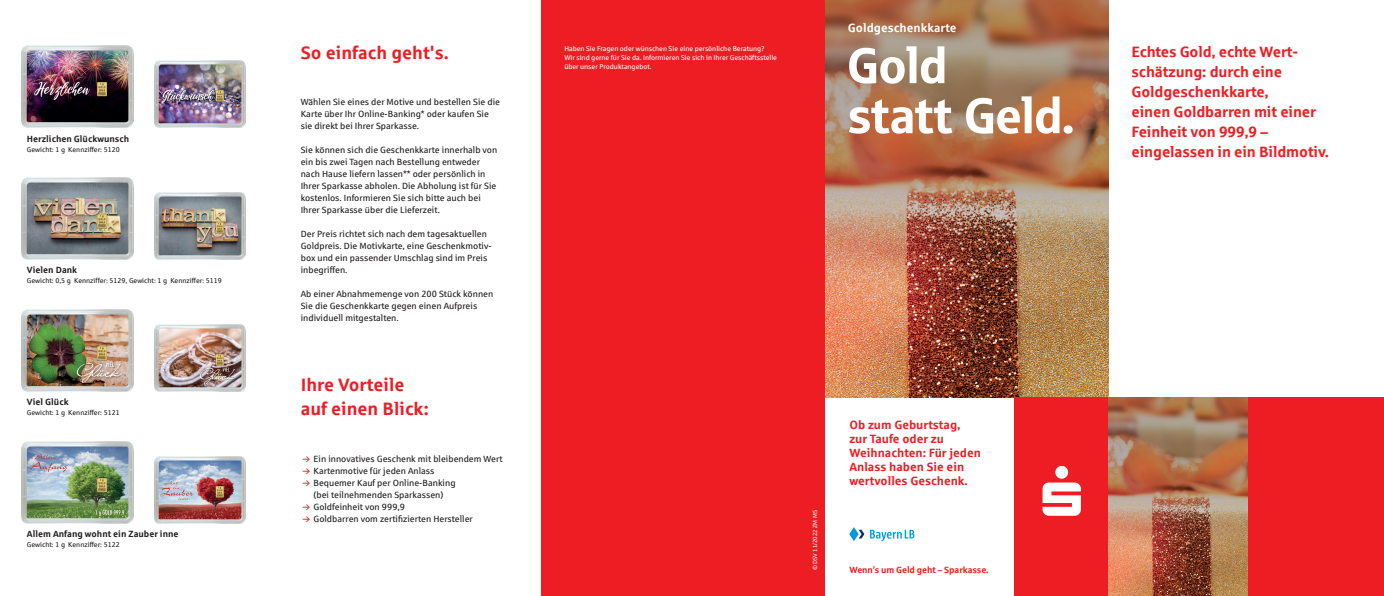
<style>
.page{position:relative;width:1384px;height:596px;background:#fff}
.page>*{position:absolute;margin:0;border:0;box-sizing:border-box;transform-origin:0 0}
.t1{font:50px/50px "Sparkasse Head";color:#fff}
.t2{font:700 18px/24px "Sparkasse Rg";color:#ee1d23}
.t3{font:700 15px/20px "Sparkasse Rg";letter-spacing:-.01em;color:#ee1d23}
.t4{font:700 12px/14px "Sparkasse Rg";color:#ee1d23}
.t5{font:700 12px "Sparkasse Rg";color:#fff}
.t6{font:9px/12px "Sparkasse Rg";color:#231f20}
.t7{font:700 9px "Sparkasse Rg";color:#231f20}
.t8{font:700 9px "Sparkasse Rg";letter-spacing:-.01em;color:#ee1d23}
.t9{font:7px/9px "Sparkasse Rg";letter-spacing:-.005em;color:#fff}
.t10{font:7px "Sparkasse Rg";color:#231f20}
.t11{font:6px "Sparkasse Rg";color:#fff}
</style>
<div class="page">
<div style="left:541px;top:0;width:284px;height:595px;background:#ee1d23"></div>
<img style="left:825px;top:0;width:283px;height:397px">
<div style="left:1244px;top:397px;width:139px;height:198px;background:#ee1d23"></div>
<img style="left:22px;top:45px;width:111px;height:83px">
<img style="left:22px;top:177px;width:111px;height:82px">
<img style="left:22px;top:309px;width:111px;height:82px">
<img style="left:22px;top:441px;width:111px;height:82px">
<img style="left:155px;top:61px;width:90px;height:67px">
<img style="left:155px;top:193px;width:90px;height:66px">
<img style="left:155px;top:325px;width:90px;height:66px">
<img style="left:155px;top:456px;width:90px;height:67px">
<svg style="left:849px;top:527px;width:15px;height:14px"></svg>
<svg style="left:870px;top:529px;width:44px;height:12px"></svg>
<div style="left:1013px;top:397px;width:97px;height:198px;background:#ee1d23"></div>
<svg style="left:1042px;top:465px;width:38px;height:50px"></svg>
<img style="left:1108px;top:397px;width:139px;height:198px">
<p class="t7" style="left:27px;top:133px;width:104px">Herzlichen Glückwunsch</p>
<p class="t10" style="left:27px;top:145px;width:94px">Gewicht: 1 g Kennziffer: 5120</p>
<p class="t7" style="left:27px;top:264px;width:52px">Vielen Dank</p>
<p class="t10" style="left:27px;top:276px;width:196px">Gewicht: 0,5 g Kennziffer: 5129, Gewicht: 1 g Kennziffer: 5119</p>
<p class="t7" style="left:27px;top:396px;width:43px">Viel Glück</p>
<p class="t10" style="left:27px;top:408px;width:94px">Gewicht: 1 g Kennziffer: 5121</p>
<p class="t7" style="left:27px;top:528px;width:153px">Allem Anfang wohnt ein Zauber inne</p>
<p class="t10" style="left:27px;top:540px;width:94px">Gewicht: 1 g Kennziffer: 5122</p>
<h2 class="t2" style="left:301px;top:40px;width:150px">So einfach geht's.</h2>
<p class="t6" style="left:301px;top:95px;width:201px">Wählen Sie eines der Motive und bestellen Sie die<br>Karte über Ihr Online-Banking* oder kaufen Sie sie direkt bei Ihrer Sparkasse.</p>
<p class="t6" style="left:301px;top:143px;width:198px">Sie können sich die Geschenkkarte innerhalb von ein bis zwei Tagen nach Bestellung entweder nach Hause liefern lassen** oder persönlich in Ihrer Sparkasse abholen. Die Abholung ist für Sie kostenlos. Informieren Sie sich bitte auch bei Ihrer Sparkasse über die Lieferzeit.</p>
<p class="t6" style="left:301px;top:227px;width:192px">Der Preis richtet sich nach dem tagesaktuellen Goldpreis. Die Motivkarte, eine Geschenkmotiv&shy;box und ein passender Umschlag sind im Preis inbegriffen.</p>
<p class="t6" style="left:301px;top:287px;width:194px">Ab einer Abnahmemenge von 200 Stück können<br>Sie die Geschenkkarte gegen einen Aufpreis individuell mitgestalten.</p>
<h2 class="t2" style="left:301px;top:372px;width:129px">Ihre Vorteile auf einen Blick:</h2>
<p class="t6" style="left:313px;top:452px;width:190px">Ein innovatives Geschenk mit bleibendem Wert Kartenmotive für jeden Anlass<br>Bequemer Kauf per Online-Banking<br>(bei teilnehmenden Sparkassen)<br>Goldfeinheit von 999,9<br>Goldbarren vom zertifizierten Hersteller</p>
<p class="t9" style="left:564px;top:43px;width:214px">Haben Sie Fragen oder wünschen Sie eine persönliche Beratung?<br>Wir sind gerne für Sie da. Informieren Sie sich in Ihrer Geschäftsstelle über unser Produktangebot.</p>
<h3 class="t5" style="left:848px;top:20px;width:110px">Goldgeschenkkarte</h3>
<h1 class="t1" style="left:847px;top:39px;width:228px">Gold<br>statt Geld.</h1>
<h3 class="t3" style="left:1131px;top:41px;width:199px">Echtes Gold, echte Wert&shy;schätzung: durch eine<br>Goldgeschenkkarte,<br>einen Goldbarren mit einer<br>Feinheit von 999,9 –<br>ein gelassen in ein Bildmotiv.</h3>
<p class="t11" style="left:811px;top:570px;width:62px;rotate:-90deg">© DSV 11/2022 ZM MS</p>
<h3 class="t4" style="left:849px;top:417px;width:133px">Ob zum Geburtstag, zur Taufe oder zu<br>Weihnachten: Für jeden<br>Anlass haben Sie ein wertvolles Geschenk.</h3>
<p class="t8" style="left:849px;top:563px;width:141px">Wenn’s um Geld geht – Sparkasse.</p>
</div>
